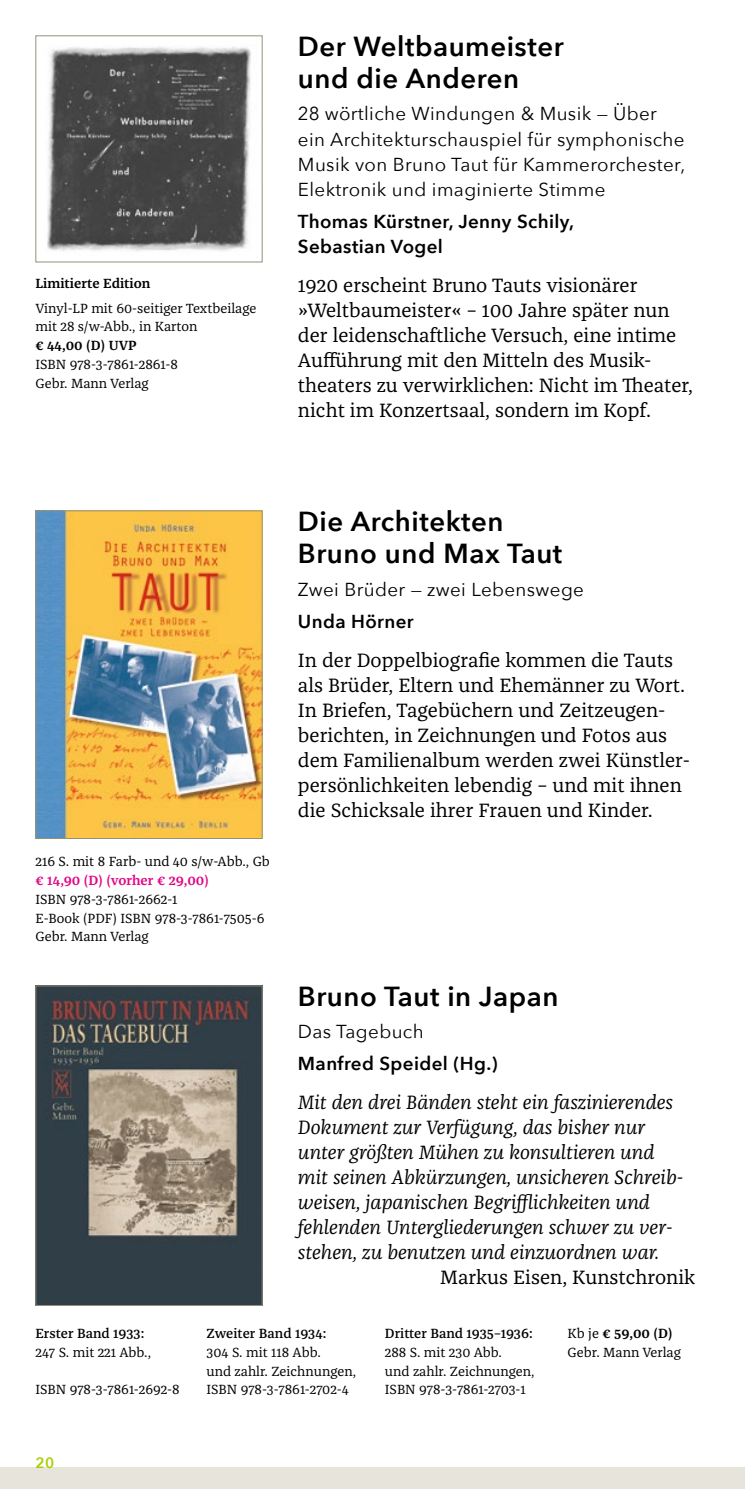
<style>
.page{position:relative;width:745px;height:1489px;background:#fff}
.page>*{position:absolute;margin:0;border:0;box-sizing:border-box;transform-origin:0 0}
.t1{font:600 27.5px/32.5px "Avenir Next";letter-spacing:.02em;color:#000}
.t2{font:20px/25px "Franziska Pro";color:#000}
.t3{font:italic 20px/25px "Franziska Pro";color:#000}
.t4{font:18.75px/25px "Avenir Next";letter-spacing:.02em;color:#000}
.t5{font:600 18.75px/25px "Avenir Next";letter-spacing:.02em;color:#000}
.t6{font:600 15px "Avenir Next";color:#a8cf00}
.t7{font:13.75px/18.8px "Franziska Pro";color:#000}
.t8{font:500 13.75px "Franziska Pro";color:#000}
.t9{font:600 13.75px "Franziska Pro";color:#000}
.t10{font:600 13.75px "Franziska Pro";color:#e10686}
.s1{font-weight:600}
</style>
<div class="page">
<div style="left:0;top:1467px;width:744px;height:21px;background:#e7e5db"></div>
<img style="left:37px;top:987px;width:223px;height:316px">
<div style="left:35px;top:985px;width:227px;height:320px;border:1px solid #94917a"></div>
<img style="left:37px;top:512px;width:223px;height:324px">
<div style="left:35px;top:510px;width:227px;height:328px;border:1px solid #94917a"></div>
<img style="left:47px;top:46px;width:204px;height:205px">
<div style="left:35px;top:35px;width:227px;height:227px;border:1px solid #94917a"></div>
<p class="t9" style="left:35px;top:275px;width:116px">Limitierte Edition</p>
<p class="t7" style="left:35px;top:298px;width:222px">Vinyl-LP mit 60-seitiger Textbeilage mit 28 s/w-Abb., in Karton</p>
<p class="t9" style="left:35px;top:337px;width:103px">€ 44,00 (D) UVP</p>
<p class="t7" style="left:35px;top:355px;width:144px">ISBN 978-3-7861-2861-8<br>Gebr. Mann Verlag</p>
<h1 class="t1" style="left:298px;top:29px;width:267px">Der Weltbaumeister und die Anderen</h1>
<p class="t4" style="left:298px;top:101px;width:388px">28 wörtliche Windungen &amp; Musik — Über ein Architekturschauspiel für symphonische Musik von Bruno Taut für Kammerorchester, Elektronik und imaginierte Stimme</p>
<p class="t5" style="left:298px;top:208px;width:277px">Thomas Kürstner, Jenny Schily,<br>Sebastian Vogel</p>
<p class="t2" style="left:298px;top:272px;width:396px">1920 erscheint Bruno Tauts visionärer »Weltbaumeister« – 100 Jahre später nun der leidenschaftliche Versuch, eine intime Aufführung mit den Mitteln des Musik&shy;theaters zu verwirklichen: Nicht im Theater, nicht im Konzertsaal, sondern im Kopf.</p>
<p class="t7" style="left:35px;top:852px;width:236px">216 S. mit 8 Farb- und 40 s/w-Abb., Gb</p>
<p class="t10" style="left:35px;top:871px;width:175px">€ 14,90 (D) (vorher € 29,00)</p>
<p class="t7" style="left:35px;top:889px;width:230px">ISBN 978-3-7861-2662-1<br>E-Book (PDF) ISBN 978-3-7861-7505-6<br>Gebr. Mann Verlag</p>
<h1 class="t1" style="left:298px;top:504px;width:266px">Die Architekten<br>Bruno und Max Taut</h1>
<p class="t4" style="left:298px;top:575px;width:287px">Zwei Brüder — zwei Lebenswege</p>
<p class="t5" style="left:298px;top:608px;width:117px">Unda Hörner</p>
<p class="t2" style="left:298px;top:647px;width:393px">In der Doppelbiografie kommen die Tauts als Brüder, Eltern und Ehemänner zu Wort.<br>In Briefen, Tagebüchern und Zeitzeugen&shy;berichten, in Zeichnungen und Fotos aus dem Familienalbum werden zwei Künstler&shy;persönlichkeiten lebendig – und mit ihnen die Schicksale ihrer Frauen und Kinder.</p>
<h1 class="t1" style="left:298px;top:979px;width:262px">Bruno Taut in Japan</h1>
<p class="t4" style="left:298px;top:1018px;width:127px">Das Tagebuch</p>
<p class="t5" style="left:298px;top:1050px;width:201px">Manfred Speidel (Hg.)</p>
<p class="t3" style="left:298px;top:1089px;width:386px">Mit den drei Bänden steht ein faszinierendes Dokument zur Verfügung, das bisher nur unter größten Mühen zu konsultieren und mit seinen Abkürzungen, unsicheren Schreib&shy;weisen, japanischen Begrifflichkeiten und fehlenden Untergliederungen schwer zu ver&shy;stehen, zu benutzen und einzuordnen war.</p>
<p class="t2" style="left:440px;top:1264px;width:256px">Markus Eisen, Kunstchronik</p>
<p class="t8" style="left:35px;top:1324px;width:110px">Erster Band 1933:</p>
<p class="t7" style="left:35px;top:1342px;width:117px">247 S. mit 221 Abb.,</p>
<p class="t7" style="left:35px;top:1380px;width:146px">ISBN 978-3-7861-2692-8</p>
<p class="t6" style="left:35px;top:1449px;width:20px">20</p>
<p class="t8" style="left:206px;top:1324px;width:121px">Zweiter Band 1934:</p>
<p class="t7" style="left:206px;top:1342px;width:151px">304 S. mit 118 Abb.<br>und zahlr. Zeichnungen,<br>ISBN 978-3-7861-2702-4</p>
<p class="t8" style="left:384px;top:1324px;width:149px">Dritter Band 1935–1936:</p>
<p class="t7" style="left:384px;top:1342px;width:151px">288 S. mit 230 Abb.<br>und zahlr. Zeichnungen,<br>ISBN 978-3-7861-2703-1</p>
<p class="t7" style="left:567px;top:1323px;width:115px">Kb je <span class="s1">€ 59,00 (D)<br></span>Gebr. Mann Verlag</p>
</div>
